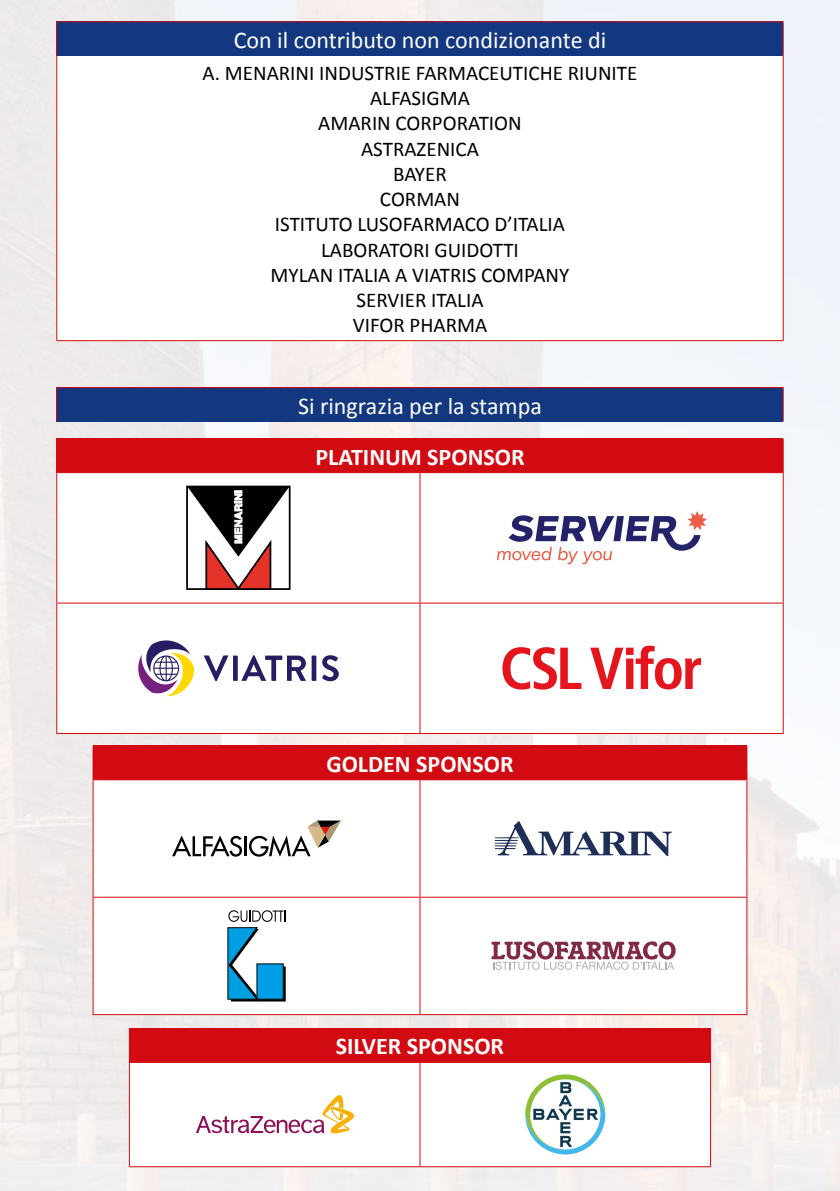
<style>
.page{position:relative;width:840px;height:1191px;background:#fff}
.page>*{position:absolute;margin:0;border:0;box-sizing:border-box;transform-origin:0 0}
.t1{font:24px "Calibri";color:#fff}
.t2{font:700 24px "Calibri";color:#fff}
.t3{font:21px/25.2px "Calibri";color:#000;text-align:center}
</style>
<div class="page">
<img style="left:0;top:0;width:839px;height:1191px">
<div style="left:57px;top:387px;width:725px;height:34px;background:#14387f"></div>
<div style="left:57px;top:438px;width:725px;height:34px;background:#d20a11"></div>
<svg style="left:57px;top:473px;width:725px;height:260px"></svg>
<hr style="left:56px;top:387px;width:364px;height:1px;background:#d20a11">
<hr style="left:56px;top:388px;width:1px;height:33px;background:#d20a11">
<hr style="left:420px;top:387px;width:363px;height:1px;background:#d20a11">
<hr style="left:782px;top:388px;width:1px;height:33px;background:#d20a11">
<hr style="left:56px;top:438px;width:1px;height:34px;background:#d20a11">
<hr style="left:782px;top:438px;width:1px;height:34px;background:#d20a11">
<hr style="left:56px;top:472px;width:364px;height:1px;background:#d20a11">
<hr style="left:56px;top:473px;width:1px;height:129px;background:#d20a11">
<hr style="left:420px;top:472px;width:363px;height:1px;background:#d20a11">
<hr style="left:419px;top:473px;width:1px;height:129px;background:#d20a11">
<hr style="left:782px;top:473px;width:1px;height:129px;background:#d20a11">
<hr style="left:56px;top:602px;width:364px;height:1px;background:#d20a11">
<hr style="left:56px;top:603px;width:1px;height:130px;background:#d20a11">
<hr style="left:420px;top:602px;width:363px;height:1px;background:#d20a11">
<hr style="left:419px;top:603px;width:1px;height:130px;background:#d20a11">
<hr style="left:782px;top:603px;width:1px;height:130px;background:#d20a11">
<hr style="left:56px;top:733px;width:364px;height:1px;background:#d20a11">
<hr style="left:420px;top:733px;width:363px;height:1px;background:#d20a11">
<svg style="left:185px;top:485px;width:106px;height:106px"></svg>
<svg style="left:496px;top:511px;width:210px;height:53px"></svg>
<svg style="left:322px;top:655px;width:16px;height:26px"></svg>
<svg style="left:203px;top:655px;width:113px;height:26px"></svg>
<svg style="left:137px;top:640px;width:57px;height:56px"></svg>
<svg style="left:502px;top:647px;width:79px;height:42px"></svg>
<svg style="left:590px;top:645px;width:110px;height:44px"></svg>
<div style="left:93px;top:746px;width:653px;height:34px;background:#d20a11"></div>
<svg style="left:93px;top:780px;width:653px;height:234px"></svg>
<hr style="left:92px;top:779px;width:328px;height:1px;background:#d20a11">
<hr style="left:92px;top:780px;width:1px;height:116px;background:#d20a11">
<hr style="left:420px;top:779px;width:327px;height:1px;background:#d20a11">
<hr style="left:419px;top:780px;width:1px;height:116px;background:#d20a11">
<hr style="left:746px;top:780px;width:1px;height:116px;background:#d20a11">
<hr style="left:92px;top:896px;width:328px;height:1px;background:#d20a11">
<hr style="left:92px;top:897px;width:1px;height:117px;background:#d20a11">
<hr style="left:420px;top:896px;width:327px;height:1px;background:#d20a11">
<hr style="left:419px;top:897px;width:1px;height:117px;background:#d20a11">
<hr style="left:746px;top:897px;width:1px;height:117px;background:#d20a11">
<hr style="left:92px;top:1014px;width:328px;height:1px;background:#d20a11">
<hr style="left:420px;top:1014px;width:327px;height:1px;background:#d20a11">
<hr style="left:746px;top:746px;width:1px;height:33px;background:#d20a11">
<svg style="left:172px;top:835px;width:70px;height:21px"></svg>
<hr style="left:244px;top:836px;width:2px;height:20px;background:#000">
<svg style="left:249px;top:820px;width:92px;height:36px"></svg>
<svg style="left:494px;top:821px;width:177px;height:35px"></svg>
<svg style="left:227px;top:910px;width:58px;height:91px"></svg>
<svg style="left:491px;top:941px;width:184px;height:28px"></svg>
<div style="left:129px;top:1028px;width:581px;height:34px;background:#d20a11"></div>
<svg style="left:130px;top:1063px;width:579px;height:103px"></svg>
<hr style="left:129px;top:1062px;width:291px;height:1px;background:#d20a11">
<hr style="left:129px;top:1063px;width:1px;height:103px;background:#d20a11">
<hr style="left:420px;top:1062px;width:290px;height:1px;background:#d20a11">
<hr style="left:419px;top:1063px;width:1px;height:103px;background:#d20a11">
<hr style="left:709px;top:1063px;width:1px;height:103px;background:#d20a11">
<hr style="left:129px;top:1166px;width:291px;height:1px;background:#d20a11">
<hr style="left:420px;top:1166px;width:290px;height:1px;background:#d20a11">
<svg style="left:196px;top:1094px;width:158px;height:39px"></svg>
<svg style="left:525px;top:1074px;width:80px;height:80px"></svg>
<div style="left:57px;top:22px;width:725px;height:34px;background:#14387f"></div>
<div style="left:57px;top:56px;width:725px;height:285px;background:#fff"></div>
<hr style="left:56px;top:21px;width:727px;height:1px;background:#d20a11">
<hr style="left:56px;top:22px;width:1px;height:34px;background:#d20a11">
<hr style="left:782px;top:22px;width:1px;height:34px;background:#d20a11">
<hr style="left:56px;top:56px;width:1px;height:284px;background:#d20a11">
<hr style="left:782px;top:56px;width:1px;height:284px;background:#d20a11">
<hr style="left:56px;top:340px;width:727px;height:1px;background:#d20a11">
<p class="t1" style="left:234px;top:25px;width:373px">Con il contributo non condizionante di</p>
<p class="t3" style="left:202px;top:59px;width:436px">A. MENARINI INDUSTRIE FARMACEUTICHE RIUNITE<br>ALFASIGMA<br>AMARIN CORPORATION<br>ASTRAZENICA<br>BAYER<br>CORMAN<br>ISTITUTO LUSOFARMACO D’ITALIA<br>LABORATORI GUIDOTTI<br>MYLAN ITALIA A VIATRIS COMPANY<br>SERVIER ITALIA<br>VIFOR PHARMA</p>
<p class="t1" style="left:298px;top:391px;width:245px">Si ringrazia per la stampa</p>
<p class="t2" style="left:315px;top:441px;width:211px">PLATINUM SPONSOR</p>
<p class="t2" style="left:326px;top:748px;width:188px">GOLDEN SPONSOR</p>
<p class="t2" style="left:335px;top:1031px;width:170px">SILVER SPONSOR</p>
</div>
